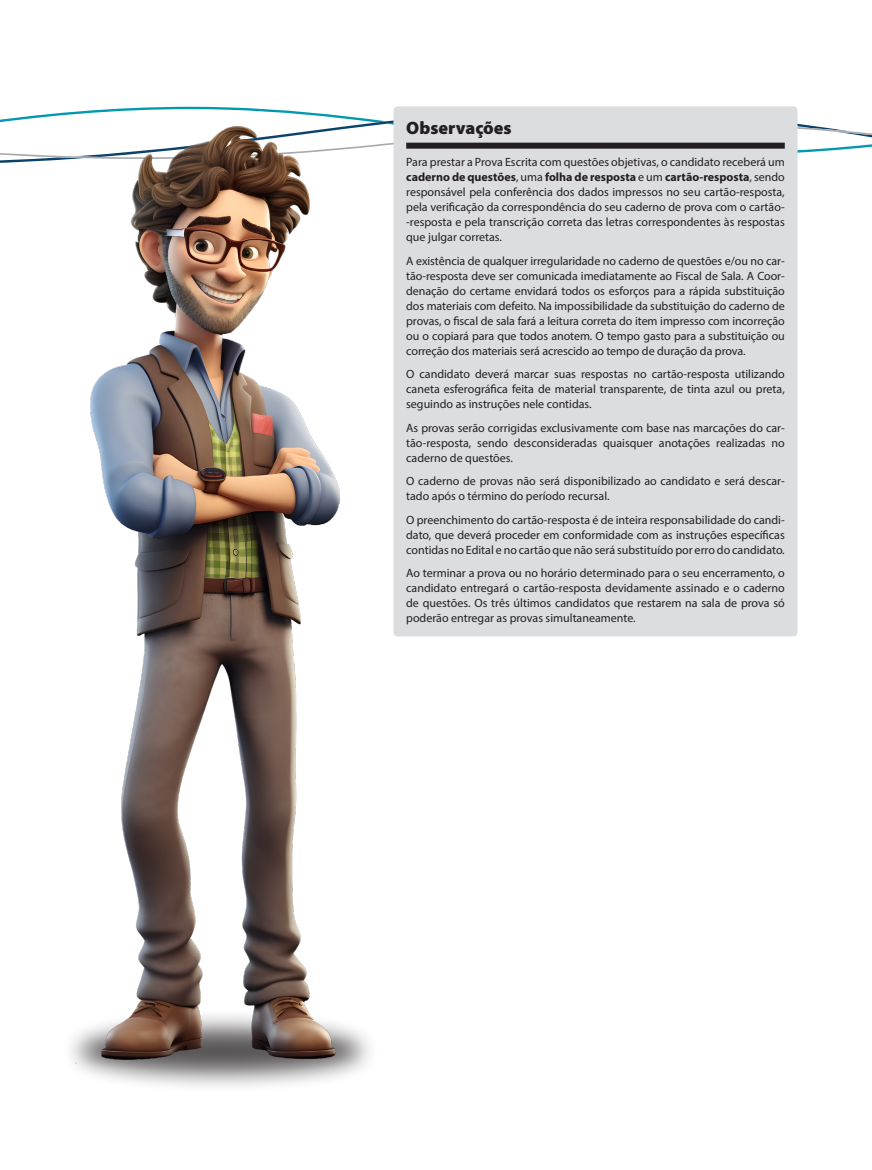
<style>
.page{position:relative;width:872px;height:1170px;background:#fff}
.page>*{position:absolute;margin:0;border:0;box-sizing:border-box;transform-origin:0 0}
.Materia{font:900 18px "Myriad Pro";color:#231f20}
.t1{font:15px "Myriad Pro";color:#dcdddf}
.Legenda{font:12px/15px "Myriad Pro";color:#231f20;text-align:justify}
.s1{font-weight:700}
</style>
<div class="page">
<svg style="left:0;top:108px;width:798px;height:56px"></svg>
<svg style="left:0;top:122px;width:872px;height:37px"></svg>
<div style="left:393px;top:106px;width:404px;height:530px;background:#dcdddf;border-radius:4px"></div>
<div style="left:406px;top:143px;width:378px;height:6px;background:#231f20"></div>
<div style="left:62px;top:1008px;width:317px;height:84px;background:#231f20;opacity:.75"></div>
<svg style="left:81px;top:1029px;width:279px;height:42px;background:#8c8a8b"></svg>
<img style="left:91px;top:126px;width:248px;height:933px">
<p class="t1" style="left:74px;top:1049px;width:5px">.</p>
<p class="Materia" style="left:406px;top:118px;width:107px">Observações</p>
<p class="Legenda" style="left:406px;top:154px;width:380px">Para prestar a Prova Escrita com questões objetivas, o candidato receberá um <span class="s1">caderno de questões</span>, uma <span class="s1">folha de resposta</span> e um <span class="s1">cartão-resposta</span>, sendo responsável pela conferência dos dados impressos no seu cartão-resposta, pela verificação da correspondência do seu caderno de prova com o cartão--resposta e pela transcrição correta das letras correspondentes às respostas que julgar corretas.</p>
<p class="Legenda" style="left:406px;top:253px;width:380px">A existência de qualquer irregularidade no caderno de questões e/ou no car&shy;tão-resposta deve ser comunicada imediatamente ao Fiscal de Sala. A Coor&shy;denação do certame envidará todos os esforços para a rápida substituição dos materiais com defeito. Na impossibilidade da substituição do caderno de provas, o fiscal de sala fará a leitura correta do item impresso com incorreção ou o copiará para que todos anotem. O tempo gasto para a substituição ou correção dos materiais será acrescido ao tempo de duração da prova.</p>
<p class="Legenda" style="left:406px;top:366px;width:380px">O candidato deverá marcar suas respostas no cartão-resposta utilizando caneta esferográfica feita de material transparente, de tinta azul ou preta, seguindo as instruções nele contidas.</p>
<p class="Legenda" style="left:406px;top:420px;width:380px">As provas serão corrigidas exclusivamente com base nas marcações do car&shy;tão-resposta, sendo desconsideradas quaisquer anotações realizadas no caderno de questões.</p>
<p class="Legenda" style="left:406px;top:473px;width:380px">O caderno de provas não será disponibilizado ao candidato e será descar&shy;tado após o término do período recursal.</p>
<p class="Legenda" style="left:406px;top:512px;width:380px">O preenchimento do cartão-resposta é de inteira responsabilidade do candi&shy;dato, que deverá proceder em conformidade com as instruções específicas contidas no Edital e no cartão que não será substituído por erro do candidato.</p>
<p class="Legenda" style="left:406px;top:565px;width:380px">Ao terminar a prova ou no horário determinado para o seu encerramento, o candidato entregará o cartão-resposta devidamente assinado e o caderno de questões. Os três últimos candidatos que restarem na sala de prova só poderão entregar as provas simultaneamente.</p>
</div>
